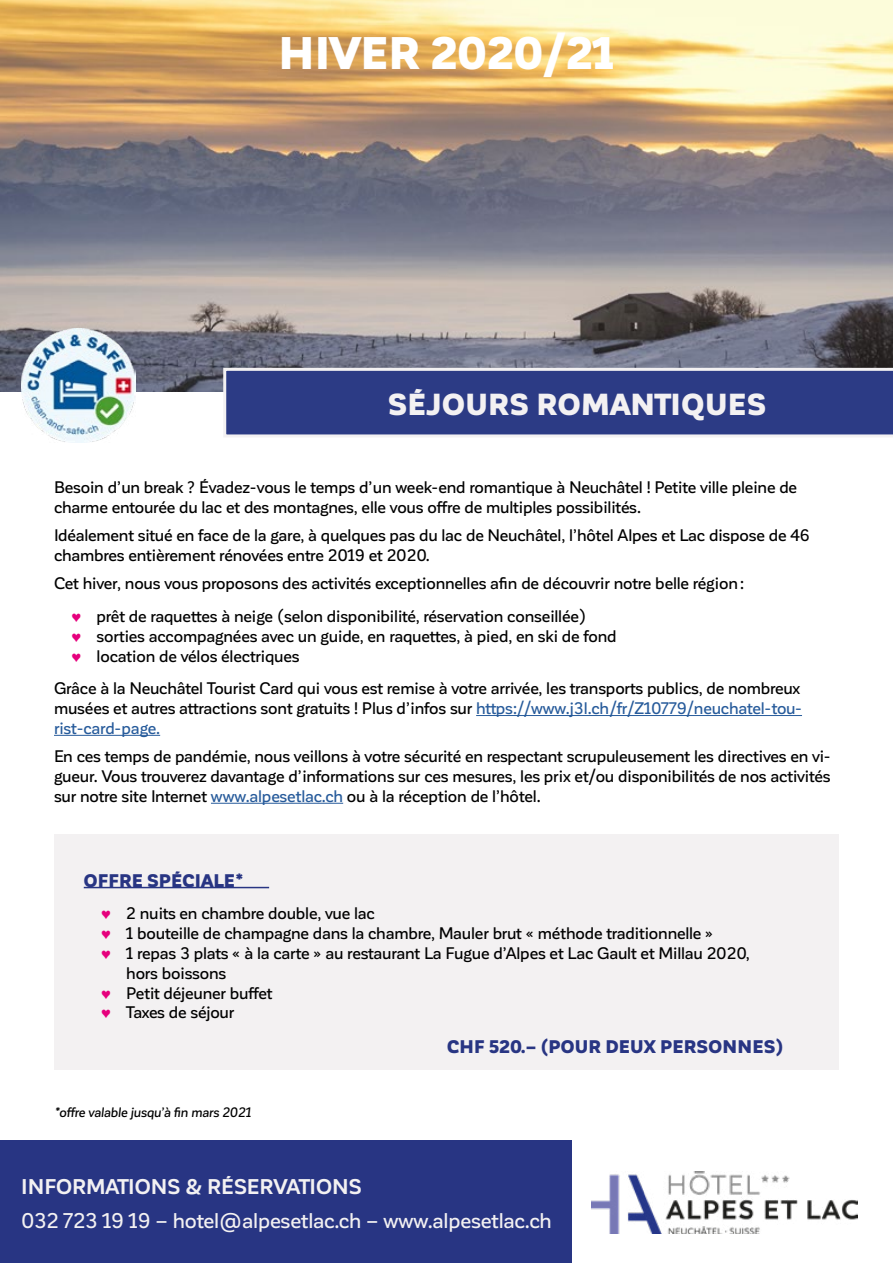
<style>
.page{position:relative;width:893px;height:1263px;background:#fff}
.page>*{position:absolute;margin:0;border:0;box-sizing:border-box;transform-origin:0 0}
.t1{font:900 45px "Corporative Sans";letter-spacing:-.01em;color:#fff}
.t2{font:900 30px "Corporative Sans";letter-spacing:.005em;color:#f3f1f2}
.t3{font:500 21px "Corporative Sans";letter-spacing:-.01em;color:#f3f1f2}
.t4{font:700 21px "Corporative Sans";letter-spacing:-.005em;color:#f3f1f2}
.t5{font:900 18px "Corporative Sans";letter-spacing:.01em;color:#283583}
.t6{font:500 16.5px/19.8px "Corporative Sans";letter-spacing:-.01em;color:#000}
.t7{font:italic 500 13.5px "Corporative Sans";letter-spacing:-.01em;color:#000}
.s1{color:#e6007d}
.s2{color:#275b9b}
</style>
<div class="page">
<img style="left:0;top:0;width:893px;height:391px">
<img style="left:592px;top:1171px;width:266px;height:62px">
<svg style="left:223px;top:368px;width:670px;height:69px"></svg>
<div style="left:0;top:1141px;width:571px;height:122px;background:#283583"></div>
<img style="left:22px;top:329px;width:114px;height:114px">
<hr style="left:476px;top:715px;width:326px;height:1px;background:#275b9b">
<hr style="left:54px;top:735px;width:106px;height:1px;background:#275b9b">
<hr style="left:211px;top:803px;width:132px;height:1px;background:#275b9b">
<div style="left:54px;top:834px;width:785px;height:235px;background:#f3f1f2"></div>
<hr style="left:84px;top:887px;width:185px;height:1px;background:#283583">
<h1 class="t1" style="left:279px;top:28px;width:337px">HIVER 2020/21</h1>
<h2 class="t2" style="left:388px;top:388px;width:380px">SÉJOURS ROMANTIQUES</h2>
<p class="t6" style="left:54px;top:478px;width:745px">Besoin d’un break ? Évadez-vous le temps d’un week-end romantique à Neuchâtel ! Petite ville pleine de charme entourée du lac et des montagnes, elle vous offre de multiples possibilités.</p>
<p class="t6" style="left:54px;top:526px;width:757px">Idéalement situé en face de la gare, à quelques pas du lac de Neuchâtel, l’hôtel Alpes et Lac dispose de 46 chambres entièrement rénovées entre 2019 et 2020.</p>
<p class="t6" style="left:71px;top:567px;width:675px;line-height:32.5px;text-indent:-17px">Cet hiver, nous vous proposons des activités exceptionnelles afin de découvrir notre belle région: <span class="s1">♥</span> prêt de raquettes à neige (selon disponibilité, réservation conseillée)</p>
<p class="t6" style="left:71px;top:626px;width:547px"><span class="s1">♥</span> sorties accompagnées avec un guide, en raquettes, à pied, en ski de fond <span class="s1">♥</span> location de vélos électriques</p>
<p class="t6" style="left:54px;top:679px;width:749px;text-align:justify">Grâce à la Neuchâtel Tourist Card qui vous est remise à votre arrivée, les transports publics, de nombreux musées et autres attractions sont gratuits ! Plus d’infos sur <span class="s2">https://www.j3l.ch/fr/Z10779/neuchatel-tou&shy;rist-card-page.</span></p>
<p class="t6" style="left:54px;top:746px;width:778px;text-align:justify">En ces temps de pandémie, nous veillons à votre sécurité en respectant scrupuleusement les directives en vi&shy;gueur. Vous trouverez davantage d’informations sur ces mesures, les prix et/ou disponibilités de nos activités sur notre site Internet <span class="s2">www.alpesetlac.ch</span> ou à la réception de l’hôtel.</p>
<p class="t5" style="left:84px;top:870px;width:161px">OFFRE SPÉCIALE*</p>
<p class="t6" style="left:101px;top:904px;width:276px"><span class="s1">♥</span> 2 nuits en chambre double, vue lac</p>
<p class="t6" style="left:101px;top:924px;width:614px"><span class="s1">♥</span> 1 bouteille de champagne dans la chambre, Mauler brut « méthode traditionnelle »</p>
<p class="t6" style="left:101px;top:943px;width:650px"><span class="s1">♥</span> 1 repas 3 plats « à la carte » au restaurant La Fugue d’Alpes et Lac Gault et Millau 2020,</p>
<p class="t6" style="left:126px;top:963px;width:102px">hors boissons</p>
<p class="t6" style="left:101px;top:983px;width:173px"><span class="s1">♥</span> Petit déjeuner buffet</p>
<p class="t6" style="left:101px;top:1003px;width:135px"><span class="s1">♥</span> Taxes de séjour</p>
<p class="t5" style="left:447px;top:1036px;width:338px">CHF 520.– (POUR DEUX PERSONNES)</p>
<p class="t7" style="left:54px;top:1104px;width:198px">*offre valable jusqu’à fin mars 2021</p>
<p class="t4" style="left:21px;top:1175px;width:342px">INFORMATIONS &amp; RÉSERVATIONS</p>
<p class="t3" style="left:21px;top:1209px;width:532px">032 723 19 19 – hotel@alpesetlac.ch – www.alpesetlac.ch</p>
</div>
